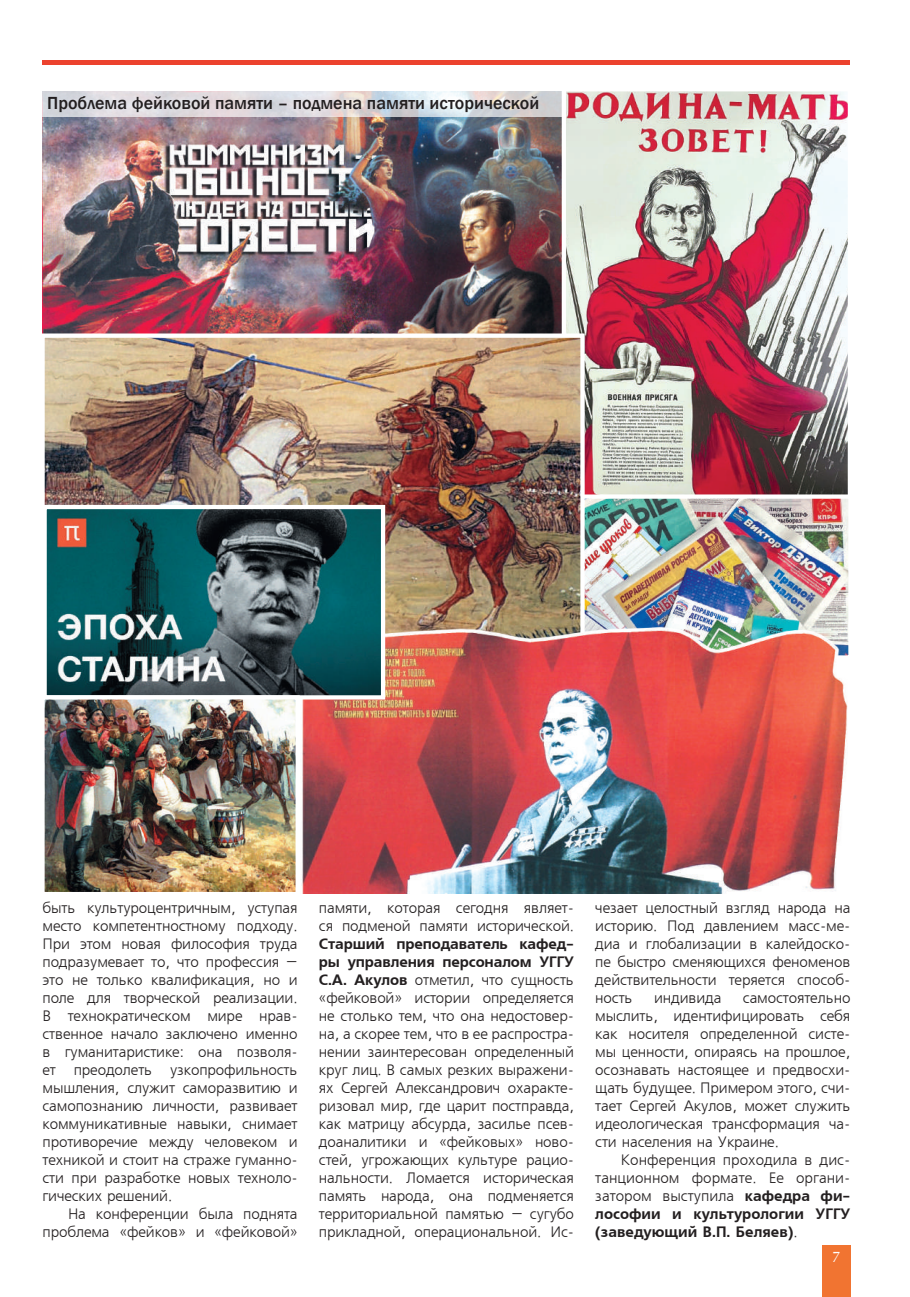
<style>
.page{position:relative;width:910px;height:1297px;background:#fff}
.page>*{position:absolute;margin:0;border:0;box-sizing:border-box;transform-origin:0 0}
.t1{font:500 18px "Franklin Gothic";color:#231f20}
.t2{font:15px/18px "Free Set CTT";letter-spacing:-.01em;color:#231f20;text-align:justify}
.t3{font:15px/18px "AXP Free Set C Bold";letter-spacing:-.01em;color:#231f20}
.t4{font:15px "AG Opus";color:#fff}
.s1{font-family:"AXP Free Set C Bold"}
.s2{font-family:"Free Set CTT"}
</style>
<div class="page">
<div style="left:822px;top:1246px;width:28px;height:51px;background:#f17431"></div>
<hr style="left:43px;top:60px;width:807px;height:4px;background:#ec422e">
<img style="left:43px;top:117px;width:519px;height:216px">
<img style="left:567px;top:92px;width:280px;height:402px">
<div style="left:562px;top:87px;width:290px;height:415px;border:4px solid #fff"></div>
<img style="left:585px;top:499px;width:263px;height:122px">
<div style="left:562px;top:494px;width:291px;height:166px;border:4px solid #fff"></div>
<img style="left:45px;top:338px;width:535px;height:283px">
<div style="left:40px;top:333px;width:545px;height:328px;border:4px solid #fff"></div>
<img style="left:302px;top:621px;width:551px;height:272px">
<img style="left:48px;top:510px;width:332px;height:184px">
<div style="left:43px;top:505px;width:342px;height:194px;border:4px solid #fff"></div>
<img style="left:45px;top:700px;width:250px;height:191px">
<div style="left:40px;top:695px;width:260px;height:201px;border:4px solid #fff"></div>
<svg style="left:43px;top:91px;width:519px;height:26px"></svg>
<p class="t1" style="left:47px;top:92px;width:494px">Проблема фейковой памяти – подмена памяти исторической</p>
<p class="t2" style="left:43px;top:900px;width:257px">быть культуроцентричным, уступая место компетентностному подходу.<br>При этом новая философия труда подразумевает то, что профессия – это не только квалификация, но и поле для творческой реализации.<br>В технократическом мире нрав&shy;ственное начало заключено именно в гуманитаристике: она позволя&shy;ет преодолеть узкопрофильность мышления, служит саморазвитию и самопознанию личности, развивает коммуникативные навыки, снимает противоречие между человеком и техникой и стоит на страже гуманно&shy;сти при разработке новых техноло&shy;гических решений.</p>
<p class="t2" style="left:43px;top:1206px;width:257px;text-align:right">На конференции была поднята проблема «фейков» и «фейковой»</p>
<p class="t2" style="left:319px;top:900px;width:257px">памяти, которая сегодня являет&shy;ся подменой памяти исторической.</p>
<p class="t3" style="left:319px;top:936px;width:257px">Старший преподаватель кафед&shy;ры управления персоналом УГГУ</p>
<p class="t2" style="left:319px;top:972px;width:257px"><span class="s1">С.А. Акулов</span> отметил, что сущность «фейковой» истории определяется не столько тем, что она недостовер&shy;на, а скорее тем, что в ее распростра&shy;нении заинтересован определенный круг лиц. В самых резких выражени&shy;ях Сергей Александрович охаракте&shy;ризовал мир, где царит постправда, как матрицу абсурда, засилье псев&shy;доаналитики и «фейковых» ново&shy;стей, угрожающих культуре рацио&shy;нальности. Ломается историческая память народа, она подменяется территориальной памятью – сугубо прикладной, операциональной. Ис-</p>
<p class="t2" style="left:595px;top:900px;width:257px">чезает целостный взгляд народа на историю. Под давлением масс-ме&shy;диа и глобализации в калейдоско&shy;пе быстро сменяющихся феноменов действительности теряется способ&shy;ность</p>
<p class="t2" style="left:595px;top:990px;width:257px;text-indent:148px">самостоятельно мыслить, идентифицировать себя как носителя определенной систе&shy;мы ценности, опираясь на прошлое, осознавать настоящее и предвосхи&shy;щать будущее. Примером этого, счи&shy;тает Сергей Акулов, может служить идеологическая трансформация ча&shy;сти населения на Украине.</p>
<p class="t2" style="left:595px;top:1152px;width:257px;text-indent:26px">Конференция проходила в дис&shy;танционном формате. Ее органи&shy;затором выступила <span class="s1">кафедра фи-</span></p>
<p class="t3" style="left:595px;top:1206px;width:257px">лософии и культурологии УГГУ (заведующий В.П. Беляев)<span class="s2">.</span></p>
<p class="t2" style="left:654px;top:990px;width:69px">индивида</p>
<p class="t4" style="left:832px;top:1249px;width:10px">7</p>
</div>
